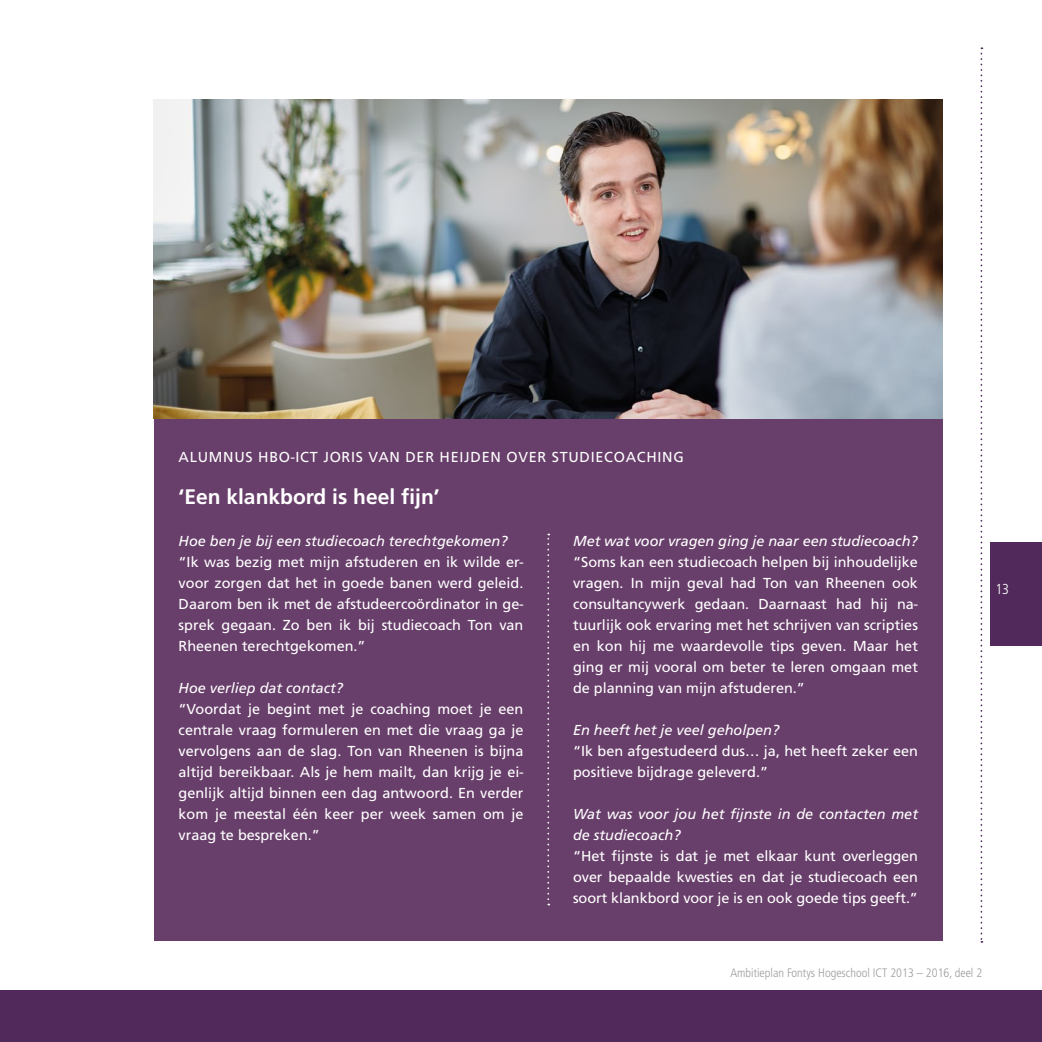
<style>
.page{position:relative;width:1042px;height:1042px;background:#fff}
.page>*{position:absolute;margin:0;border:0;box-sizing:border-box;transform-origin:0 0}
.t1{font:700 21px "Fontys Frutiger";color:#fff}
.t2{font:14.35px/21px "Fontys Frutiger Roman";color:#fff;text-align:justify}
.t3{font:italic 14.35px/21px "Fontys Frutiger";color:#fff}
.t4{font:14.35px "Fontys Frutiger Roman";letter-spacing:.05em;color:#fff}
.t5{font:300 14.35px "Fontys Frutiger Cn";color:#fff}
.t6{font:300 12.25px "Fontys Frutiger Cn";color:#9d9d9c}
</style>
<div class="page">
<div style="left:0;top:990px;width:1042px;height:52px;background:#512a5b"></div>
<svg style="left:980px;top:47px;width:2px;height:896px"></svg>
<div style="left:990px;top:543px;width:52px;height:103px;background:#512a5b"></div>
<div style="left:154px;top:184px;width:789px;height:756px;background:#683e6a"></div>
<img style="left:154px;top:99px;width:789px;height:319px">
<svg style="left:547px;top:533px;width:2px;height:372px"></svg>
<p class="t4" style="left:179px;top:449px;width:507px">ALUMNUS HBO-ICT JORIS VAN DER HEIJDEN OVER STUDIECOACHING</p>
<h1 class="t1" style="left:179px;top:484px;width:263px">‘Een klankbord is heel fijn’</h1>
<p class="t3" style="left:179px;top:530px;width:330px">Hoe ben je bij een studiecoach terechtgekomen?</p>
<p class="t2" style="left:179px;top:551px;width:346px">“Ik was bezig met mijn afstuderen en ik wilde er&shy;voor zorgen dat het in goede banen werd geleid.<br>Daarom ben ik met de afstudeercoördinator in ge&shy;sprek gegaan. Zo ben ik bij studiecoach Ton van Rheenen terechtgekomen.”</p>
<p class="t3" style="left:179px;top:677px;width:166px">Hoe verliep dat contact?</p>
<p class="t2" style="left:179px;top:698px;width:346px">“Voordat je begint met je coaching moet je een centrale vraag formuleren en met die vraag ga je vervolgens aan de slag. Ton van Rheenen is bijna altijd bereikbaar. Als je hem mailt, dan krijg je ei&shy;genlijk altijd binnen een dag antwoord. En verder kom je meestal één keer per week samen om je vraag te bespreken.”</p>
<p class="t3" style="left:573px;top:530px;width:346px">Met wat voor vragen ging je naar een studiecoach?</p>
<p class="t2" style="left:573px;top:551px;width:346px">“Soms kan een studiecoach helpen bij inhoudelijke vragen. In mijn geval had Ton van Rheenen ook consultancywerk gedaan. Daarnaast had hij na&shy;tuurlijk ook ervaring met het schrijven van scripties en kon hij me waardevolle tips geven. Maar het ging er mij vooral om beter te leren omgaan met de planning van mijn afstuderen.”</p>
<p class="t3" style="left:573px;top:720px;width:208px">En heeft het je veel geholpen?</p>
<p class="t2" style="left:573px;top:741px;width:346px">“Ik ben afgestudeerd dus… ja, het heeft zeker een positieve bijdrage geleverd.”</p>
<p class="t3" style="left:573px;top:804px;width:346px">Wat was voor jou het fijnste in de contacten met de studiecoach?</p>
<p class="t2" style="left:573px;top:846px;width:346px">“Het fijnste is dat je met elkaar kunt overleggen over bepaalde kwesties en dat je studiecoach een soort klankbord voor je is en ook goede tips geeft.”</p>
<p class="t5" style="left:995px;top:581px;width:15px">13</p>
<p class="t6" style="left:730px;top:966px;width:253px">Ambitieplan Fontys Hogeschool ICT 2013 – 2016, deel 2</p>
</div>
